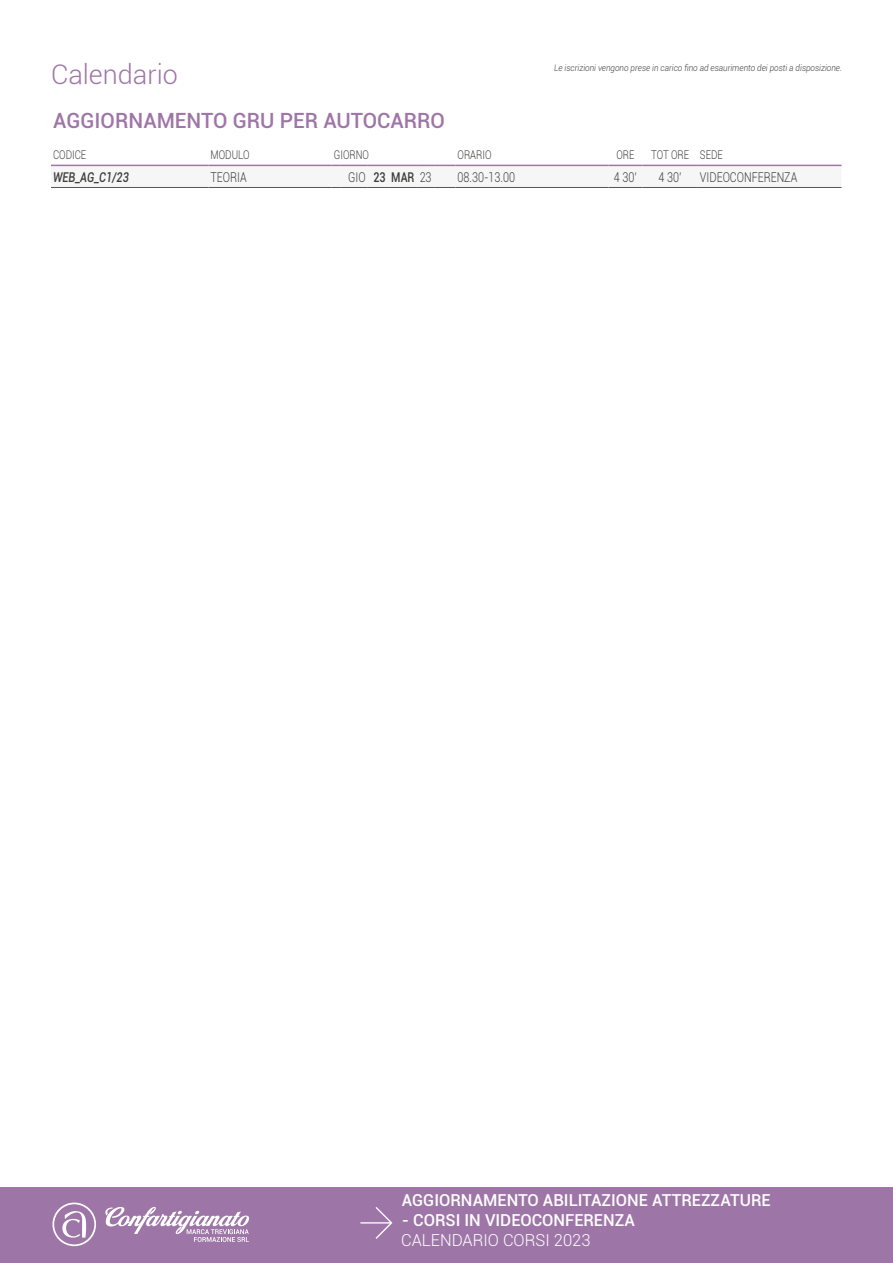
<style>
.page{position:relative;width:893px;height:1263px;background:#fff}
.page>*{position:absolute;margin:0;border:0;box-sizing:border-box;transform-origin:0 0}
.t1{font:300 27px "Roboto";color:#9e75a7}
.t2{font:500 21px "Roboto";color:#9e75a7}
.t3{font:500 16.5px "Roboto";color:#fff}
.t4{font:300 16.5px "Roboto";color:#fff}
.t5{font:300 13.5px "Roboto";color:#3c3c3b;scale:.8 1}
.t6{font:italic 500 13.5px "Roboto";color:#3c3c3b;scale:.8 1}
.t7{font:300 12px "Roboto";color:#3c3c3b;scale:.8 1}
.t8{font:italic 300 9px "Roboto";color:#3c3c3b;scale:.9 1}
.s1{font-weight:500}
</style>
<div class="page">
<div style="left:0;top:1187px;width:893px;height:76px;background:#9e75a7"></div>
<svg style="left:360px;top:1207px;width:32px;height:32px"></svg>
<svg style="left:52px;top:1202px;width:44px;height:44px"></svg>
<svg style="left:105px;top:1207px;width:144px;height:35px"></svg>
<svg style="left:51px;top:165px;width:790px;height:23px"></svg>
<hr style="left:455px;top:187px;width:153px;height:1px;background:#575756">
<hr style="left:608px;top:187px;width:34px;height:1px;background:#575756">
<hr style="left:642px;top:187px;width:56px;height:1px;background:#575756">
<hr style="left:698px;top:187px;width:143px;height:1px;background:#575756">
<h1 class="t1" style="left:51px;top:56px;width:128px">Calendario</h1>
<h2 class="t2" style="left:53px;top:105px;width:393px">AGGIORNAMENTO GRU PER AUTOCARRO</h2>
<h3 class="t7" style="left:53px;top:146px;width:43px">CODICE</h3>
<h3 class="t7" style="left:210px;top:146px;width:50px">MODULO</h3>
<h3 class="t7" style="left:334px;top:146px;width:45px">GIORNO</h3>
<h3 class="t7" style="left:458px;top:146px;width:44px">ORARIO</h3>
<h3 class="t7" style="left:616px;top:146px;width:24px">ORE</h3>
<h3 class="t7" style="left:651px;top:146px;width:91px">TOT ORE SEDE</h3>
<h3 class="t6" style="left:53px;top:167px;width:96px">WEB_AG_C1/23</h3>
<h3 class="t5" style="left:210px;top:167px;width:47px">TEORIA</h3>
<h3 class="t5" style="left:348px;top:167px;width:106px">GIO <span class="s1">23 MAR</span> 23</h3>
<h3 class="t5" style="left:458px;top:167px;width:73px">08.30-13.00</h3>
<h3 class="t5" style="left:614px;top:167px;width:30px">4 30’</h3>
<h3 class="t5" style="left:659px;top:167px;width:30px">4 30’</h3>
<h3 class="t5" style="left:700px;top:167px;width:123px">VIDEOCONFERENZA</h3>
<p class="t8" style="left:554px;top:61px;width:321px">Le iscrizioni vengono prese in carico fino ad esaurimento dei posti a disposizione.</p>
<h3 class="t3" style="left:402px;top:1188px;width:370px">AGGIORNAMENTO ABILITAZIONE ATTREZZATURE</h3>
<h3 class="t3" style="left:402px;top:1208px;width:235px">- CORSI IN VIDEOCONFERENZA</h3>
<h3 class="t4" style="left:401px;top:1228px;width:191px">CALENDARIO CORSI 2023</h3>
</div>
